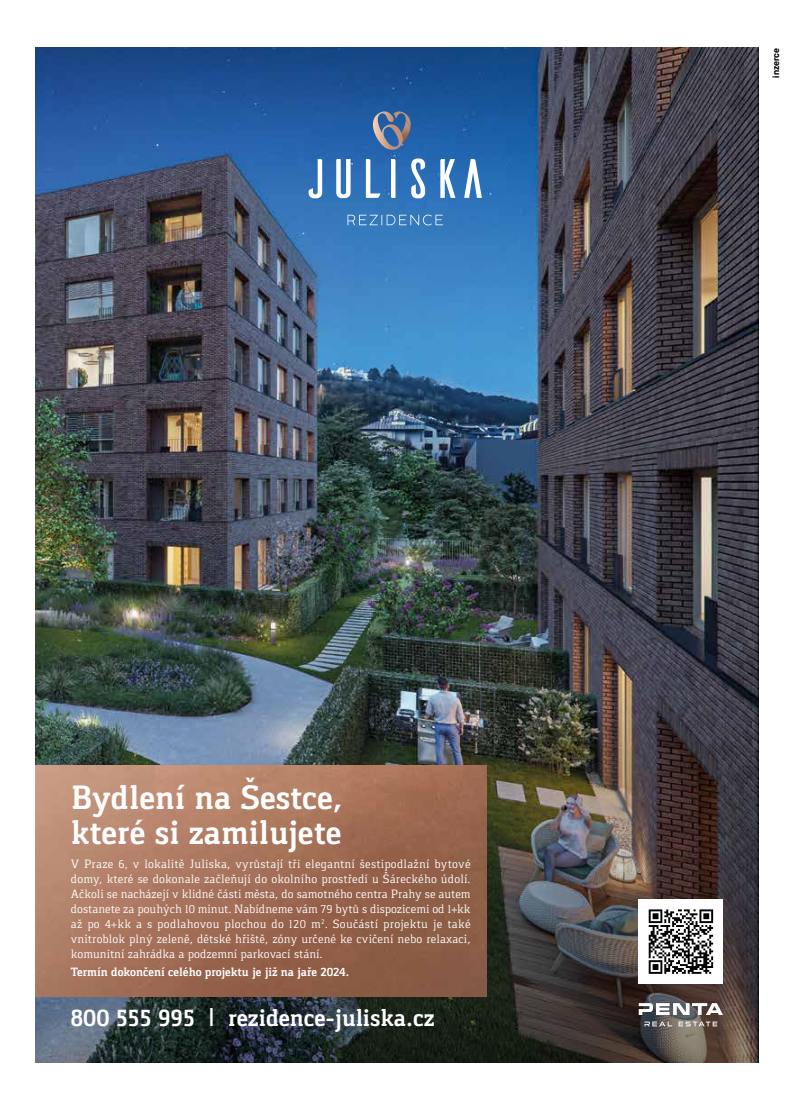
<style>
.page{position:relative;width:794px;height:1110px;background:#fff}
.page>*{position:absolute;margin:0;border:0;box-sizing:border-box;transform-origin:0 0}
.t1{font:700 35px/35px "Gaspar";color:#fff}
.t2{font:700 25px "Gaspar";color:#fff}
.t3{font:12.5px/15px "Gaspar";color:#fff;text-align:justify}
.t4{font:700 12.5px "Gaspar";color:#fff}
.t5{font:700 8.75px "Civil Premium";color:#000;scale:.95 1}
.s1{font-family:"Roboto";font-weight:400}
</style>
<div class="page">
<img style="left:35px;top:47px;width:723px;height:530px">
<img style="left:35px;top:577px;width:723px;height:484px">
<svg style="left:347px;top:214px;width:96px;height:11px"></svg>
<svg style="left:308px;top:159px;width:14px;height:39px"></svg>
<svg style="left:336px;top:159px;width:14px;height:39px"></svg>
<svg style="left:366px;top:159px;width:14px;height:39px"></svg>
<svg style="left:391px;top:159px;width:4px;height:39px"></svg>
<svg style="left:440px;top:159px;width:15px;height:39px"></svg>
<svg style="left:464px;top:159px;width:18px;height:39px"></svg>
<svg style="left:411px;top:158px;width:14px;height:40px"></svg>
<svg style="left:372px;top:111px;width:39px;height:39px"></svg>
<img style="left:401px;top:120px;width:9px;height:24px">
<div style="left:639px;top:899px;width:84px;height:84px;background:#fff"></div>
<svg style="left:648px;top:909px;width:66px;height:65px"></svg>
<svg style="left:648px;top:909px;width:65px;height:64px"></svg>
<svg style="left:639px;top:1002px;width:84px;height:12px"></svg>
<svg style="left:644px;top:1021px;width:73px;height:5px"></svg>
<img style="left:35px;top:765px;width:451px;height:230px">
<h1 class="t1" style="left:71px;top:780px;width:273px">Bydlení na Šestce, které si zamilujete</h1>
<p class="t3" style="left:71px;top:855px;width:401px">V Praze 6, v lokalitě Juliska, vyrůstají tři elegantní šestipodlažní bytové domy, které se dokonale začleňují do okolního prostředí u Šáreckého údolí.<br>Ačkoli se nacházejí v klidné části města, do samotného centra Prahy se autem dostanete za pouhých 10 minut. Nabídneme vám 79 bytů s dispozicemi od 1+kk až po 4+kk a s podlahovou plochou do 120 m<sup>2</sup>. Součástí projektu je také vnitroblok plný zeleně, dětské hřiště, zóny určené ke cvičení nebo relaxaci, komunitní zahrádka a podzemní parkovací stání.</p>
<p class="t4" style="left:71px;top:964px;width:280px">Termín dokončení celého projektu je již na jaře 2024.</p>
<h2 class="t2" style="left:71px;top:1003px;width:365px">800 555 995 <span class="s1">I</span> rezidence-juliska.cz</h2>
<p class="t5" style="left:769px;top:78px;width:33px;rotate:-90deg">inzerce</p>
</div>
